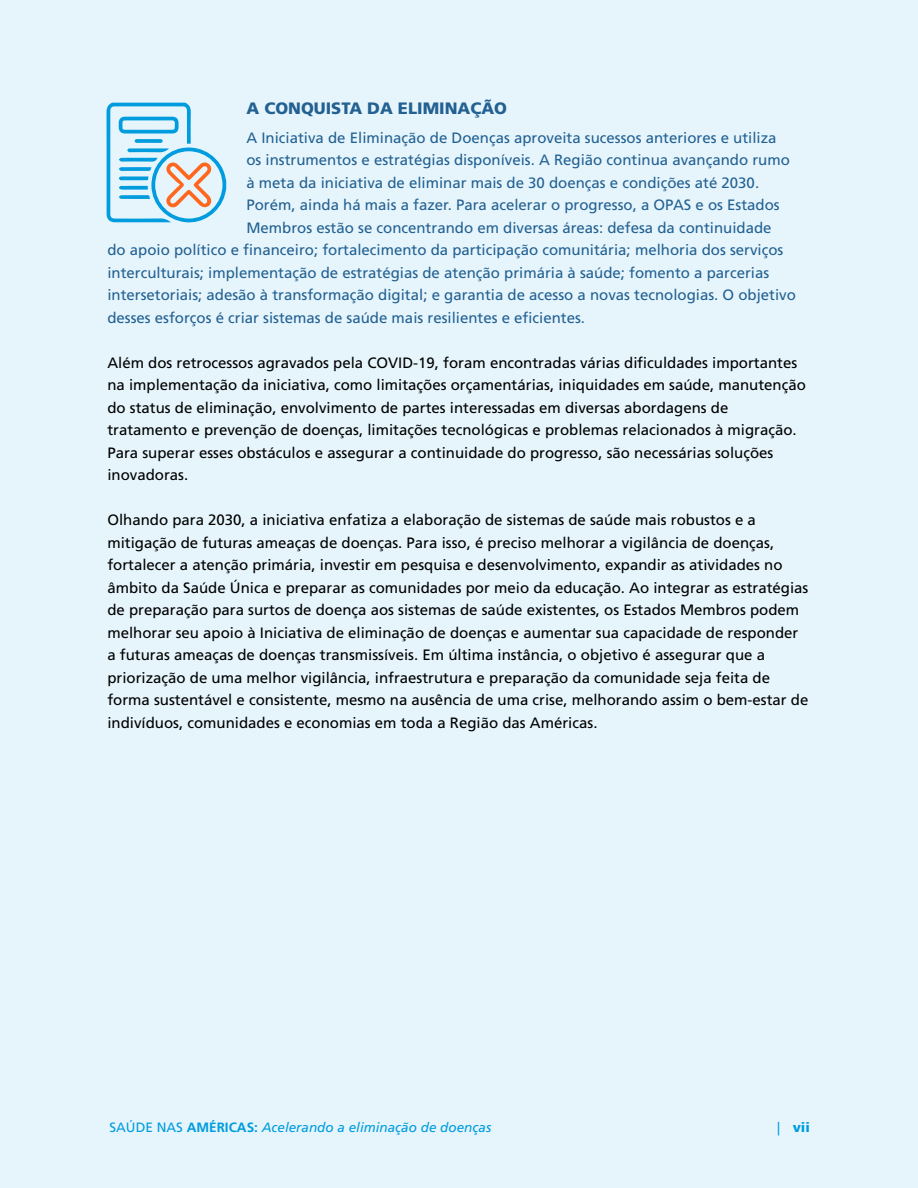
<style>
.page{position:relative;width:918px;height:1188px;background:#e6f5fc}
.page>*{position:absolute;margin:0;border:0;box-sizing:border-box;transform-origin:0 0}
.t1{font:900 16.5px "Frutiger LT Pro";color:#236192}
.t2{font:15px/22.5px "Frutiger LT Pro";color:#000}
.t3{font:15px "Frutiger LT Pro";color:#236192}
.t4{font:italic 13.5px "Frutiger LT Pro";color:#009cde}
.t5{font:900 13.5px "Frutiger LT Pro";color:#009cde}
.s1{font-style:normal}
.s2{font-weight:700;font-style:normal}
.s3{font-weight:400}
</style>
<div class="page">
<svg style="left:106px;top:103px;width:120px;height:120px"></svg>
<p class="t1" style="left:246px;top:98px;width:262px">A CONQUISTA DA ELIMINAÇÃO</p>
<p class="t3" style="left:246px;top:129px;width:532px">A Iniciativa de Eliminação de Doenças aproveita sucessos anteriores e utiliza</p>
<p class="t3" style="left:246px;top:151px;width:545px">os instrumentos e estratégias disponíveis. A Região continua avançando rumo</p>
<p class="t3" style="left:246px;top:174px;width:514px">à meta da iniciativa de eliminar mais de 30 doenças e condições até 2030.</p>
<p class="t3" style="left:246px;top:196px;width:535px">Porém, ainda há mais a fazer. Para acelerar o progresso, a OPAS e os Estados</p>
<p class="t3" style="left:246px;top:219px;width:527px">Membros estão se concentrando em diversas áreas: defesa da continuidade</p>
<p class="t3" style="left:107px;top:241px;width:677px">do apoio político e financeiro; fortalecimento da participação comunitária; melhoria dos serviços</p>
<p class="t3" style="left:107px;top:264px;width:663px">interculturais; implementação de estratégias de atenção primária à saúde; fomento a parcerias</p>
<p class="t3" style="left:107px;top:286px;width:690px">intersetoriais; adesão à transformação digital; e garantia de acesso a novas tecnologias. O objetivo</p>
<p class="t3" style="left:107px;top:309px;width:479px">desses esforços é criar sistemas de saúde mais resilientes e eficientes.</p>
<p class="t2" style="left:107px;top:351px;width:700px">Além dos retrocessos agravados pela COVID-19, foram encontradas várias dificuldades importantes na implementação da iniciativa, como limitações orçamentárias, iniquidades em saúde, manutenção do status de eliminação, envolvimento de partes interessadas em diversas abordagens de tratamento e prevenção de doenças, limitações tecnológicas e problemas relacionados à migração.<br>Para superar esses obstáculos e assegurar a continuidade do progresso, são necessárias soluções inovadoras.</p>
<p class="t2" style="left:107px;top:509px;width:703px">Olhando para 2030, a iniciativa enfatiza a elaboração de sistemas de saúde mais robustos e a mitigação de futuras ameaças de doenças. Para isso, é preciso melhorar a vigilância de doenças, fortalecer a atenção primária, investir em pesquisa e desenvolvimento, expandir as atividades no âmbito da Saúde Única e preparar as comunidades por meio da educação. Ao integrar as estratégias de preparação para surtos de doença aos sistemas de saúde existentes, os Estados Membros podem melhorar seu apoio à Iniciativa de eliminação de doenças e aumentar sua capacidade de responder a futuras ameaças de doenças transmissíveis. Em última instância, o objetivo é assegurar que a priorização de uma melhor vigilância, infraestrutura e preparação da comunidade seja feita de forma sustentável e consistente, mesmo na ausência de uma crise, melhorando assim o bem-estar de indivíduos, comunidades e economias em toda a Região das Américas.</p>
<p class="t4" style="left:110px;top:1119px;width:383px"><span class="s1">SAÚDE NAS</span> <span class="s2">AMÉRICAS:</span> Acelerando a eliminação de doenças</p>
<p class="t5" style="left:777px;top:1119px;width:34px"><span class="s3">|</span> vii</p>
</div>
